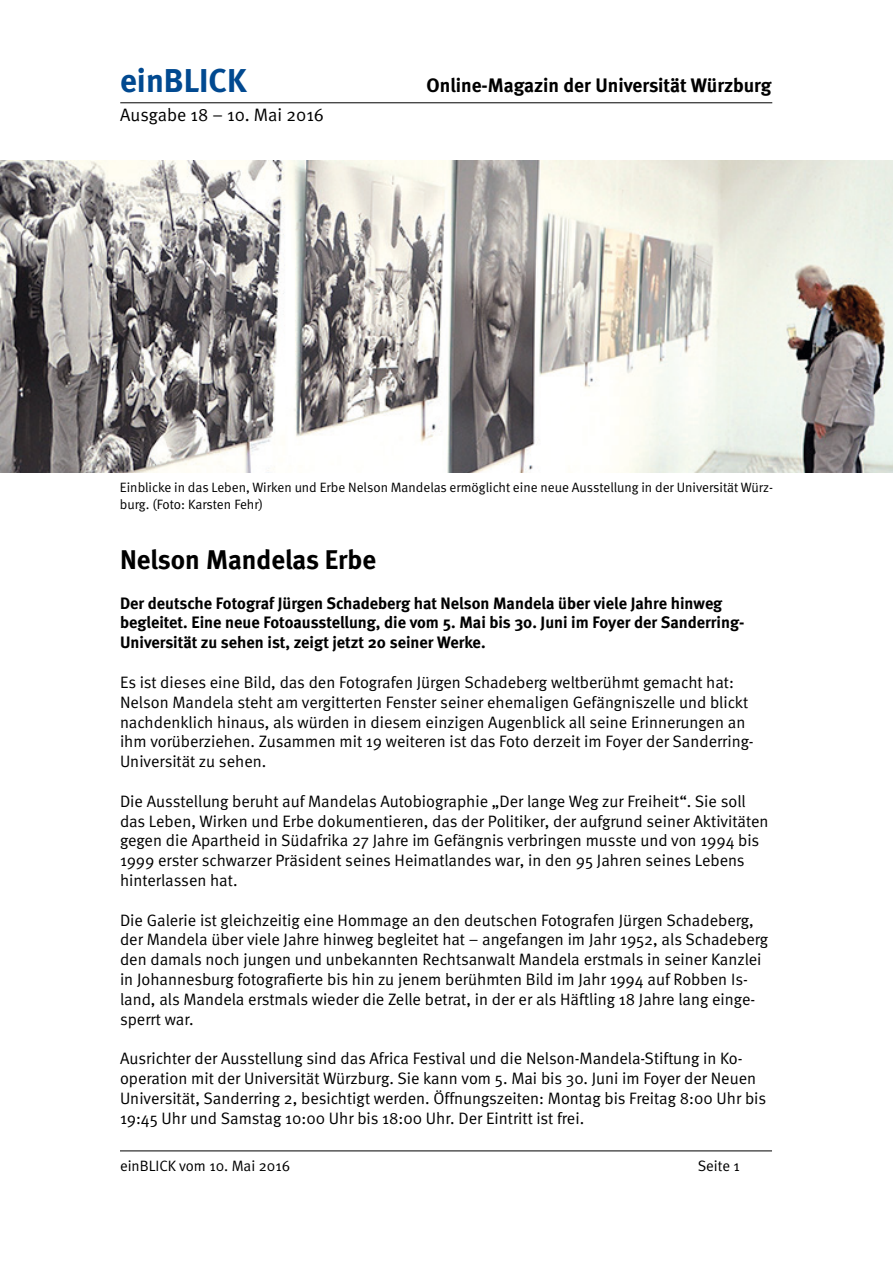
<style>
.page{position:relative;width:893px;height:1263px;background:#fff}
.page>*{position:absolute;margin:0;border:0;box-sizing:border-box;transform-origin:0 0}
.t1{font:700 33px "Meta";color:#014990}
.t2{font:700 27px "Meta";color:#000}
.t3{font:700 19.5px "Meta";color:#000}
.t4{font:18px "Meta Normal";color:#000}
.t5{font:16.5px/19.8px "Meta Normal";color:#000}
.t6{font:700 16.5px/19.8px "Meta";color:#000}
.t7{font:15px "Meta Normal";color:#000}
.t8{font:13.5px/16.2px "Meta Normal";color:#000}
</style>
<div class="page">
<hr style="left:120px;top:102px;width:652px;height:1px;background:#000">
<hr style="left:120px;top:1150px;width:652px;height:1px;background:#000">
<img style="left:0;top:160px;width:893px;height:312px">
<h1 class="t1" style="left:120px;top:61px;width:128px">einBLICK</h1>
<p class="t3" style="left:427px;top:74px;width:346px">Online-Magazin der Universität Würzburg</p>
<p class="t4" style="left:120px;top:105px;width:205px">Ausgabe 18 – 10. Mai 2016</p>
<p class="t8" style="left:120px;top:479px;width:655px">Einblicke in das Leben, Wirken und Erbe Nelson Mandelas ermöglicht eine neue Ausstellung in der Universität Würz&shy;burg. (Foto: Karsten Fehr)</p>
<h2 class="t2" style="left:120px;top:544px;width:258px">Nelson Mandelas Erbe</h2>
<p class="t6" style="left:120px;top:593px;width:626px">Der deutsche Fotograf Jürgen Schadeberg hat Nelson Mandela über viele Jahre hinweg begleitet. Eine neue Fotoausstellung, die vom 5. Mai bis 30. Juni im Foyer der Sanderring-<br>Universität zu sehen ist, zeigt jetzt 20 seiner Werke.</p>
<p class="t5" style="left:120px;top:672px;width:635px">Es ist dieses eine Bild, das den Fotografen Jürgen Schadeberg weltberühmt gemacht hat:<br>Nelson Mandela steht am vergitterten Fenster seiner ehemaligen Gefängniszelle und blickt nachdenklich hinaus, als würden in diesem einzigen Augenblick all seine Erinnerungen an ihm vorüberziehen. Zusammen mit 19 weiteren ist das Foto derzeit im Foyer der Sanderring-Universität zu sehen.</p>
<p class="t5" style="left:120px;top:791px;width:650px">Die Ausstellung beruht auf Mandelas Autobiographie „Der lange Weg zur Freiheit“. Sie soll das Leben, Wirken und Erbe dokumentieren, das der Politiker, der aufgrund seiner Aktivitäten gegen die Apartheid in Südafrika 27 Jahre im Gefängnis verbringen musste und von 1994 bis 1999 erster schwarzer Präsident seines Heimatlandes war, in den 95 Jahren seines Lebens hinterlassen hat.</p>
<p class="t5" style="left:120px;top:910px;width:650px">Die Galerie ist gleichzeitig eine Hommage an den deutschen Fotografen Jürgen Schadeberg, der Mandela über viele Jahre hinweg begleitet hat – angefangen im Jahr 1952, als Schadeberg den damals noch jungen und unbekannten Rechtsanwalt Mandela erstmals in seiner Kanzlei in Johannesburg fotografierte bis hin zu jenem berühmten Bild im Jahr 1994 auf Robben Is&shy;land, als Mandela erstmals wieder die Zelle betrat, in der er als Häftling 18 Jahre lang einge&shy;sperrt war.</p>
<p class="t5" style="left:120px;top:1048px;width:648px">Ausrichter der Ausstellung sind das Africa Festival und die Nelson-Mandela-Stiftung in Ko&shy;operation mit der Universität Würzburg. Sie kann vom 5. Mai bis 30. Juni im Foyer der Neuen Universität, Sanderring 2, besichtigt werden. Öffnungszeiten: Montag bis Freitag 8:00 Uhr bis 19:45 Uhr und Samstag 10:00 Uhr bis 18:00 Uhr. Der Eintritt ist frei.</p>
<p class="t7" style="left:120px;top:1157px;width:172px">einBLICK vom 10. Mai 2016</p>
<p class="t7" style="left:698px;top:1157px;width:44px">Seite 1</p>
</div>
